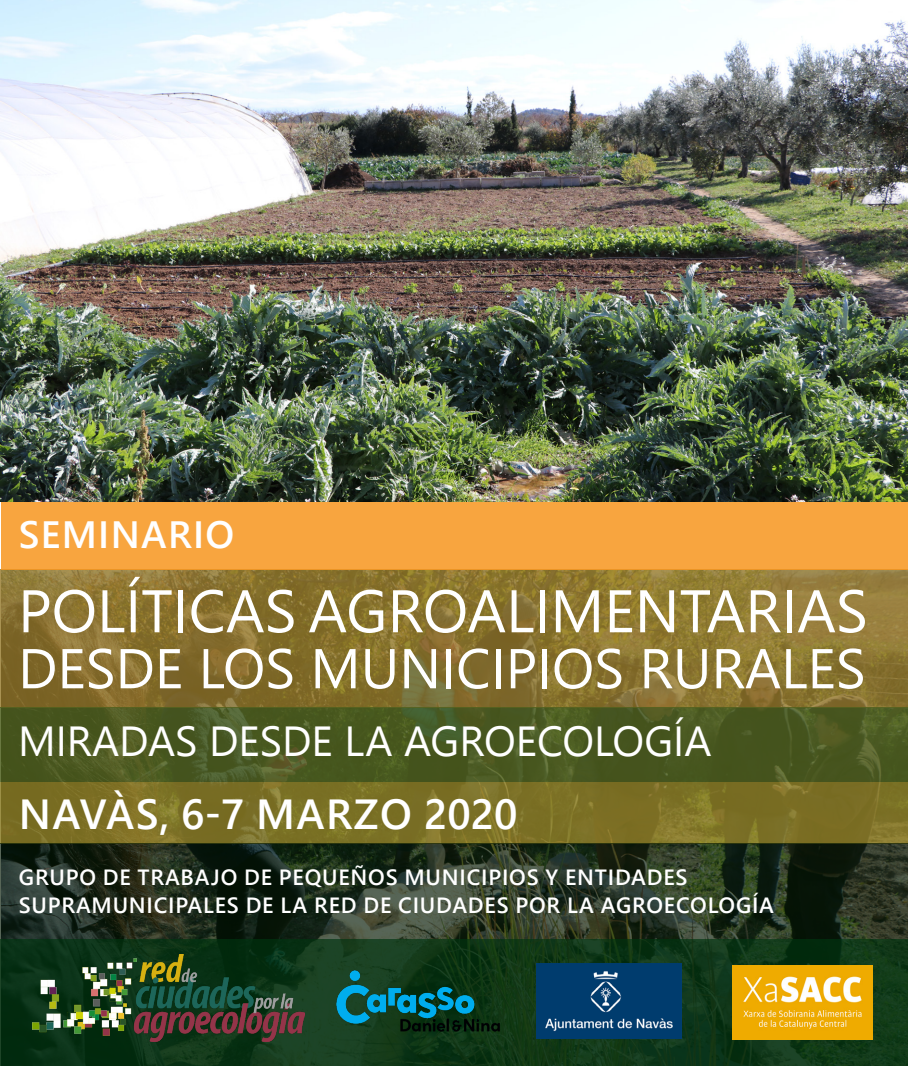
<style>
.page{position:relative;width:908px;height:1066px;background:#fff}
.page>*{position:absolute;margin:0;border:0;box-sizing:border-box;transform-origin:0 0}
.t1{font:600 42px "Segoe UI";letter-spacing:.035em;color:#fff}
.t2{font:600 38px "Segoe UI";letter-spacing:.035em;color:#fff}
.t3{font:600 22px/28px "Segoe UI";letter-spacing:.035em;color:#fff}
</style>
<div class="page">
<img style="left:1px;top:0;width:906px;height:502px">
<svg style="left:0;top:782px;width:907px;height:61px;background:#7c7025"></svg>
<svg style="left:1px;top:843px;width:906px;height:96px;background:#243120"></svg>
<svg style="left:1px;top:939px;width:906px;height:126px;background:#103718"></svg>
<svg style="left:0;top:569px;width:907px;height:139px;background:#8a7330"></svg>
<svg style="left:0;top:708px;width:907px;height:74px;background:#495821"></svg>
<div style="left:1px;top:502px;width:906px;height:67px;background:#f8a53f"></div>
<img style="left:32px;top:955px;width:272px;height:86px">
<img style="left:536px;top:964px;width:144px;height:74px">
<img style="left:731px;top:965px;width:141px;height:74px">
<img style="left:336px;top:970px;width:163px;height:61px">
<svg style="left:24px;top:589px;width:70px;height:44px;background:#8d7535"></svg>
<svg style="left:102px;top:577px;width:69px;height:55px;background:#8d7530"></svg>
<svg style="left:178px;top:590px;width:5px;height:42px"></svg>
<svg style="left:191px;top:589px;width:102px;height:44px;background:#866f2d"></svg>
<svg style="left:309px;top:589px;width:74px;height:44px;background:#86712b"></svg>
<svg style="left:393px;top:589px;width:112px;height:44px;background:#89742e"></svg>
<svg style="left:511px;top:590px;width:22px;height:42px"></svg>
<svg style="left:539px;top:590px;width:5px;height:42px"></svg>
<svg style="left:555px;top:590px;width:43px;height:42px;background:#8c762e"></svg>
<svg style="left:609px;top:590px;width:22px;height:42px"></svg>
<svg style="left:640px;top:590px;width:33px;height:42px"></svg>
<svg style="left:680px;top:590px;width:64px;height:42px;background:#8f7c32"></svg>
<svg style="left:750px;top:590px;width:30px;height:42px"></svg>
<svg style="left:786px;top:590px;width:5px;height:42px"></svg>
<div style="left:797px;top:589px;width:67px;height:44px;background:#9a813f"></div>
<svg style="left:23px;top:649px;width:32px;height:39px"></svg>
<svg style="left:62px;top:649px;width:21px;height:39px"></svg>
<svg style="left:89px;top:648px;width:24px;height:41px"></svg>
<svg style="left:121px;top:649px;width:31px;height:39px"></svg>
<svg style="left:160px;top:649px;width:21px;height:39px"></svg>
<svg style="left:203px;top:648px;width:59px;height:41px;background:#866c2d"></svg>
<svg style="left:268px;top:648px;width:24px;height:41px"></svg>
<svg style="left:315px;top:649px;width:40px;height:39px;background:#847029"></svg>
<svg style="left:365px;top:649px;width:29px;height:40px"></svg>
<svg style="left:404px;top:649px;width:32px;height:39px"></svg>
<svg style="left:446px;top:649px;width:4px;height:39px"></svg>
<svg style="left:458px;top:648px;width:29px;height:41px"></svg>
<svg style="left:495px;top:649px;width:5px;height:39px"></svg>
<svg style="left:510px;top:649px;width:24px;height:39px"></svg>
<svg style="left:542px;top:649px;width:4px;height:39px"></svg>
<svg style="left:554px;top:648px;width:37px;height:41px;background:#8a752e"></svg>
<svg style="left:597px;top:648px;width:24px;height:41px"></svg>
<svg style="left:644px;top:649px;width:62px;height:40px;background:#8c7734"></svg>
<svg style="left:716px;top:649px;width:90px;height:39px;background:#917c35"></svg>
<svg style="left:812px;top:648px;width:50px;height:41px;background:#86722e"></svg>
<svg style="left:22px;top:726px;width:30px;height:30px"></svg>
<svg style="left:60px;top:726px;width:3px;height:30px"></svg>
<svg style="left:71px;top:726px;width:124px;height:30px;background:#4c5921"></svg>
<svg style="left:213px;top:726px;width:23px;height:30px"></svg>
<svg style="left:242px;top:726px;width:38px;height:30px"></svg>
<svg style="left:286px;top:726px;width:23px;height:30px"></svg>
<svg style="left:315px;top:726px;width:16px;height:30px"></svg>
<svg style="left:348px;top:726px;width:44px;height:30px"></svg>
<svg style="left:404px;top:726px;width:52px;height:30px;background:#465a23"></svg>
<svg style="left:463px;top:726px;width:50px;height:30px"></svg>
<svg style="left:519px;top:726px;width:73px;height:30px;background:#4d5d24"></svg>
<svg style="left:598px;top:717px;width:112px;height:39px;background:#47561f"></svg>
<h2 class="t2" style="left:19px;top:499px;width:217px">SEMINARIO</h2>
<h1 class="t1" style="left:19px;top:775px;width:500px">NAVÀS, 6-7 MARZO 2020</h1>
<p class="t3" style="left:19px;top:862px;width:756px">GRUPO DE TRABAJO DE PEQUEÑOS MUNICIPIOS Y ENTIDADES<br>SUPRAMUNICIPALES DE LA RED DE CIUDADES POR LA AGROECOLOGÍA</p>
</div>
